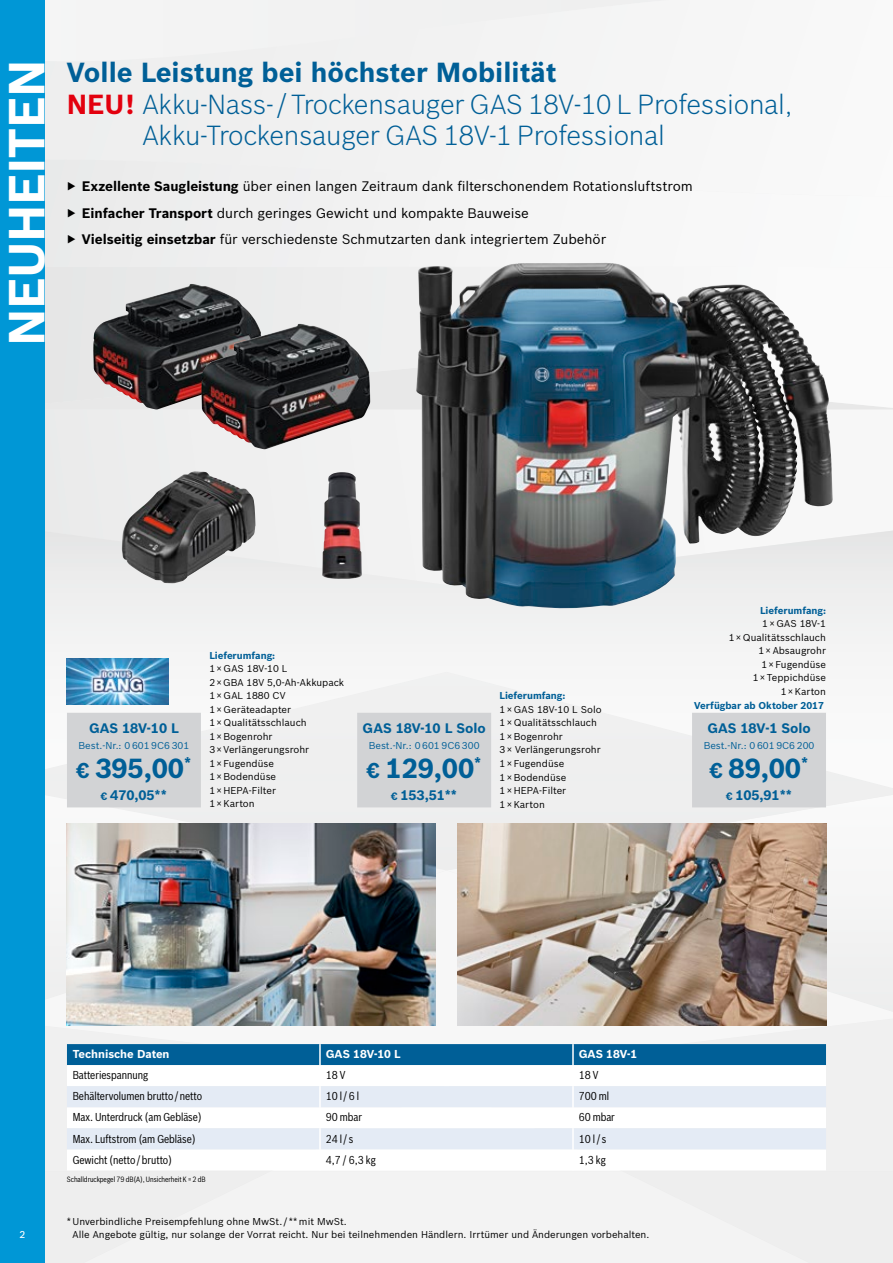
<style>
.page{position:relative;width:893px;height:1263px;background:#fff}
.page>*{position:absolute;margin:0;border:0;box-sizing:border-box;transform-origin:0 0}
.t1{font:700 49.5px "Bosch Sans";letter-spacing:-.01em;color:#fff}
.t2{font:300 27px "Bosch Sans";letter-spacing:-.01em;color:#005f97}
.t3{font:700 27px "Bosch Sans";color:#005f97}
.t4{font:13.5px/26.5px "Bosch Sans";letter-spacing:-.005em;color:#000}
.t5{font:700 13.5px "Bosch Sans";letter-spacing:-.005em;color:#005f97}
.t6{font:11.25px "Bosch Sans Cond";color:#000}
.t7{font:700 11.25px "Bosch Sans";letter-spacing:-.005em;color:#fff}
.t8{font:9.75px/13.5px "Bosch Sans";color:#000}
.t9{font:700 9.75px "Bosch Sans";letter-spacing:-.005em;color:#005f97}
.t10{font:9.75px "Bosch Sans";color:#005f97}
.t11{font:500 9.75px "Bosch Sans";color:#fff}
.t12{font:7.5px "Bosch Sans Cond";letter-spacing:-.005em;color:#000}
.s1{font-weight:700;color:#e3000e}
.s2{font-weight:700}
.s3{font-size:21px}
.s4{font-size:10.5px}
</style>
<div class="page">
<svg style="left:45px;top:409px;width:848px;height:114px"></svg>
<svg style="left:446px;top:788px;width:447px;height:82px"></svg>
<div style="left:45px;top:523px;width:848px;height:265px;background:#f1f2f2"></div>
<svg style="left:45px;top:784px;width:401px;height:86px"></svg>
<div style="left:45px;top:1085px;width:848px;height:86px;background:#f0f0f0"></div>
<div style="left:45px;top:1171px;width:848px;height:92px;background:#f3f3f3"></div>
<div style="left:45px;top:870px;width:848px;height:202px;background:#f6f6f6"></div>
<div style="left:45px;top:0;width:624px;height:160px;background:#f2f2f2"></div>
<svg style="left:45px;top:267px;width:848px;height:142px"></svg>
<div style="left:45px;top:160px;width:587px;height:107px;background:#f1f1f1"></div>
<img style="left:67px;top:823px;width:368px;height:203px">
<img style="left:458px;top:823px;width:368px;height:203px">
<img style="left:416px;top:263px;width:382px;height:346px">
<img style="left:322px;top:472px;width:40px;height:107px">
<img style="left:93px;top:284px;width:169px;height:125px">
<img style="left:201px;top:324px;width:169px;height:125px">
<img style="left:122px;top:471px;width:134px;height:112px">
<img style="left:67px;top:658px;width:102px;height:46px">
<div style="left:67px;top:713px;width:134px;height:94px;background:#d2d3d5"></div>
<div style="left:357px;top:713px;width:134px;height:94px;background:#d2d3d5"></div>
<div style="left:692px;top:713px;width:134px;height:94px;background:#d2d3d5"></div>
<div style="left:67px;top:1044px;width:759px;height:21px;background:#005f97"></div>
<svg style="left:67px;top:1065px;width:759px;height:105px"></svg>
<svg style="left:67px;top:1086px;width:759px;height:63px;fill:#e4ebf5"></svg>
<hr style="left:319px;top:1065px;width:2px;height:21px;background:#fff">
<hr style="left:319px;top:1086px;width:2px;height:21px;background:#fff">
<hr style="left:319px;top:1107px;width:2px;height:21px;background:#fff">
<hr style="left:319px;top:1128px;width:2px;height:21px;background:#fff">
<hr style="left:319px;top:1149px;width:2px;height:21px;background:#fff">
<hr style="left:319px;top:1044px;width:2px;height:21px;background:#fff">
<hr style="left:572px;top:1044px;width:2px;height:21px;background:#fff">
<hr style="left:572px;top:1065px;width:2px;height:21px;background:#fff">
<hr style="left:572px;top:1086px;width:2px;height:21px;background:#fff">
<hr style="left:572px;top:1107px;width:2px;height:21px;background:#fff">
<hr style="left:572px;top:1128px;width:2px;height:21px;background:#fff">
<hr style="left:572px;top:1149px;width:2px;height:21px;background:#fff">
<div style="left:0;top:0;width:45px;height:1263px;background:#0097d6"></div>
<h1 class="t1" style="left:-11px;top:346px;width:288px;rotate:-90deg">NEUHEITEN</h1>
<h2 class="t3" style="left:67px;top:52px;width:491px">Volle Leistung bei höchster Mobilität</h2>
<h2 class="t2" style="left:67px;top:85px;width:727px"><span class="s1">NEU!</span> Akku-Nass- / Trockensauger GAS 18V-10 L Professional,</h2>
<h2 class="t2" style="left:142px;top:117px;width:524px">Akku-Trockensauger GAS 18V-1 Professional</h2>
<p class="t4" style="left:67px;top:172px;width:627px"><span class="s2">▶ Exzellente Saugleistung</span> über einen langen Zeitraum dank filterschonendem Rotationsluftstrom <span class="s2">▶ Einfacher Transport</span> durch geringes Gewicht und kompakte Bauweise<br><span class="s2">▶ Vielseitig einsetzbar</span> für verschiedenste Schmutzarten dank integriertem Zubehör</p>
<h3 class="t5" style="left:89px;top:718px;width:91px">GAS 18V-10 L</h3>
<p class="t10" style="left:79px;top:738px;width:112px">Best.-Nr.: 0 601 9C6 301</p>
<h2 class="t3" style="left:77px;top:748px;width:116px"><span class="s3">€</span> 395,00<sup>*</sup></h2>
<h3 class="t5" style="left:101px;top:785px;width:68px"><span class="s4">€</span> 470,05**</h3>
<p class="t9" style="left:209px;top:648px;width:67px">Lieferumfang:</p>
<p class="t8" style="left:209px;top:661px;width:136px">1 × GAS 18V-10 L<br>2 × GBA 18V 5,0-Ah-Akkupack<br>1 × GAL 1880 CV<br>1 × Geräteadapter<br>1 × Qualitätsschlauch<br>1 × Bogenrohr<br>3 × Verlängerungsrohr<br>1 × Fugendüse<br>1 × Bodendüse<br>1 × HEPA-Filter<br>1 × Karton</p>
<h3 class="t5" style="left:363px;top:718px;width:125px">GAS 18V-10 L Solo</h3>
<p class="t10" style="left:369px;top:738px;width:112px">Best.-Nr.: 0 601 9C6 300</p>
<h2 class="t3" style="left:367px;top:748px;width:116px"><span class="s3">€</span> 129,00<sup>*</sup></h2>
<h3 class="t5" style="left:391px;top:785px;width:68px"><span class="s4">€</span> 153,51**</h3>
<p class="t9" style="left:500px;top:689px;width:67px">Lieferumfang:</p>
<p class="t8" style="left:500px;top:702px;width:104px">1 × GAS 18V-10 L Solo<br>1 × Qualitätsschlauch<br>1 × Bogenrohr<br>3 × Verlängerungsrohr<br>1 × Fugendüse<br>1 × Bodendüse<br>1 × HEPA-Filter<br>1 × Karton</p>
<p class="t9" style="left:760px;top:603px;width:67px">Lieferumfang:</p>
<p class="t8" style="left:729px;top:616px;width:99px;text-align:right">1 × GAS 18V-1<br>1 × Qualitätsschlauch<br>1 × Absaugrohr<br>1 × Fugendüse<br>1 × Teppichdüse<br>1 × Karton</p>
<p class="t9" style="left:694px;top:698px;width:131px">Verfügbar ab Oktober 2017</p>
<h3 class="t5" style="left:707px;top:718px;width:105px">GAS 18V-1 Solo</h3>
<p class="t10" style="left:704px;top:738px;width:112px">Best.-Nr.: 0 601 9C6 200</p>
<h2 class="t3" style="left:710px;top:748px;width:100px"><span class="s3">€</span> 89,00<sup>*</sup></h2>
<h3 class="t5" style="left:726px;top:785px;width:68px"><span class="s4">€</span> 105,91**</h3>
<p class="t11" style="left:19px;top:1228px;width:7px">2</p>
<p class="t7" style="left:73px;top:1046px;width:98px">Technische Daten</p>
<p class="t7" style="left:326px;top:1046px;width:76px">GAS 18V-10 L</p>
<p class="t7" style="left:579px;top:1046px;width:60px">GAS 18V-1</p>
<p class="t6" style="left:73px;top:1067px;width:77px">Batteriespannung</p>
<p class="t6" style="left:326px;top:1067px;width:21px">18 V</p>
<p class="t6" style="left:579px;top:1067px;width:21px">18 V</p>
<p class="t6" style="left:73px;top:1088px;width:131px">Behältervolumen brutto / netto</p>
<p class="t6" style="left:326px;top:1088px;width:35px">10 l / 6 l</p>
<p class="t6" style="left:579px;top:1088px;width:32px">700 ml</p>
<p class="t6" style="left:73px;top:1109px;width:131px">Max. Unterdruck (am Gebläse)</p>
<p class="t6" style="left:326px;top:1109px;width:38px">90 mbar</p>
<p class="t6" style="left:579px;top:1109px;width:38px">60 mbar</p>
<p class="t6" style="left:73px;top:1130px;width:125px">Max. Luftstrom (am Gebläse)</p>
<p class="t6" style="left:326px;top:1130px;width:29px">24 l / s</p>
<p class="t6" style="left:579px;top:1130px;width:29px">10 l / s</p>
<p class="t6" style="left:73px;top:1151px;width:101px">Gewicht (netto / brutto)</p>
<p class="t6" style="left:326px;top:1151px;width:52px">4,7 / 6,3 kg</p>
<p class="t6" style="left:579px;top:1151px;width:29px">1,3 kg</p>
<p class="t12" style="left:67px;top:1173px;width:140px">Schalldruckpegel 79 dB(A), Unsicherheit K = 2 dB</p>
<p class="t8" style="left:73px;top:1214px;width:578px;text-indent:-6px">* Unverbindliche Preisempfehlung ohne MwSt. / ** mit MwSt.<br>Alle Angebote gültig, nur solange der Vorrat reicht. Nur bei teilnehmenden Händlern. Irrtümer und Änderungen vorbehalten.</p>
</div>
